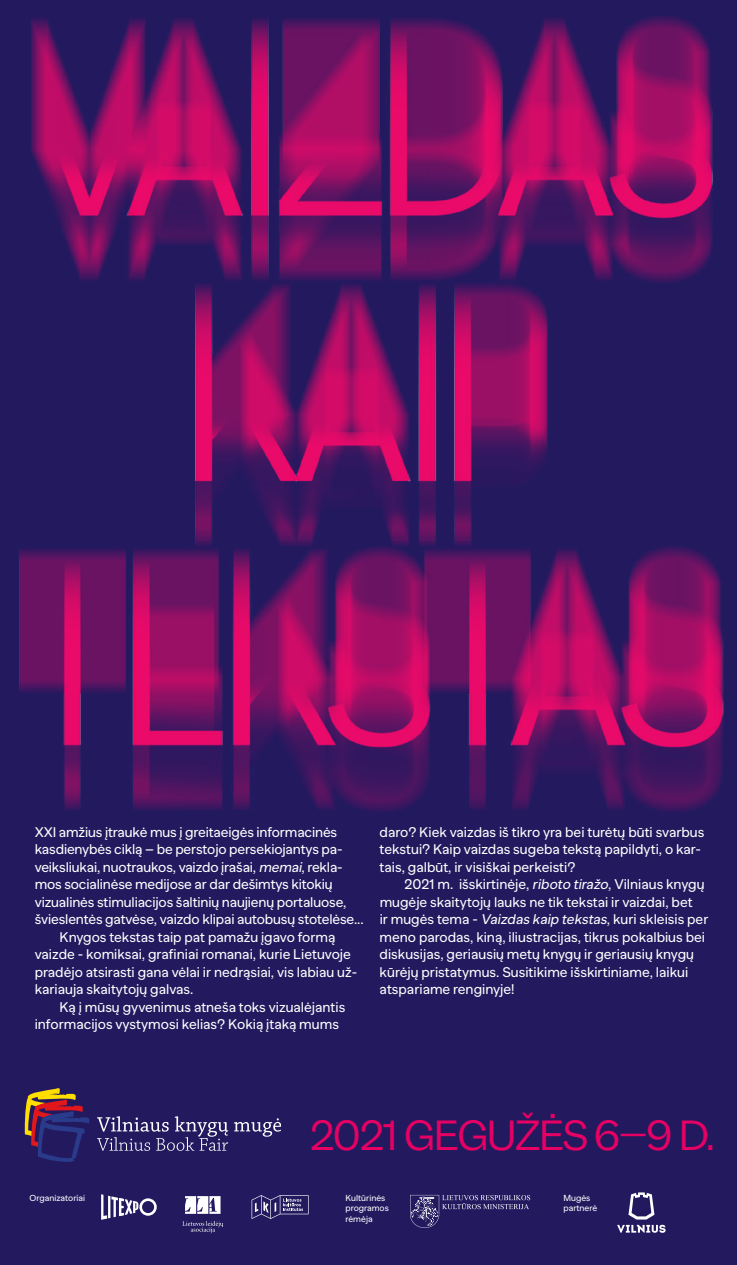
<style>
.page{position:relative;width:737px;height:1265px;background:#fff}
.page>*{position:absolute;margin:0;border:0;box-sizing:border-box;transform-origin:0 0}
.t1{font:38.5px "Garnett";letter-spacing:-.035em;color:#e60064}
.t2{font:14px/17.5px "Banana Grotesk";color:#fff}
.t3{font:8.75px/10.5px "Banana Grotesk";color:#fff}
.s1{font-style:italic}
</style>
<div class="page">
<div style="left:0;top:1167px;width:737px;height:98px;background:#23195f"></div>
<div style="left:0;top:0;width:737px;height:1176px;background:#23195f"></div>
<svg style="left:25px;top:1088px;width:65px;height:74px"></svg>
<svg style="left:97px;top:1116px;width:184px;height:35px"></svg>
<img style="left:19px;top:16px;width:705px;height:796px">
<svg style="left:185px;top:1196px;width:35px;height:18px"></svg>
<svg style="left:182px;top:1221px;width:41px;height:12px"></svg>
<svg style="left:251px;top:1195px;width:57px;height:24px"></svg>
<svg style="left:617px;top:1192px;width:48px;height:41px"></svg>
<svg style="left:410px;top:1195px;width:120px;height:33px"></svg>
<svg style="left:101px;top:1194px;width:56px;height:26px"></svg>
<p class="t2" style="left:35px;top:823px;width:304px">XXI amžius įtraukė mus į greitaeigės informacinės</p>
<p class="t2" style="left:35px;top:841px;width:309px">kasdienybės ciklą – be perstojo persekiojantys pa-</p>
<p class="t2" style="left:35px;top:858px;width:309px">veiksliukai, nuotraukos, vaizdo įrašai, <span class="s1">memai</span>, rekla-</p>
<p class="t2" style="left:35px;top:876px;width:299px">mos socialinėse medijose ar dar dešimtys kitokių</p>
<p class="t2" style="left:35px;top:893px;width:313px">vizualinės stimuliacijos šaltinių naujienų portaluose,</p>
<p class="t2" style="left:35px;top:911px;width:330px">švieslentės gatvėse, vaizdo klipai autobusų stotelėse...</p>
<p class="t2" style="left:60px;top:928px;width:277px">Knygos tekstas taip pat pamažu įgavo formą</p>
<p class="t2" style="left:35px;top:946px;width:317px">vaizde - komiksai, grafiniai romanai, kurie Lietuvoje</p>
<p class="t2" style="left:35px;top:963px;width:324px">pradėjo atsirasti gana vėlai ir nedrąsiai, vis labiau už-</p>
<p class="t2" style="left:35px;top:981px;width:160px">kariauja skaitytojų galvas.</p>
<p class="t2" style="left:60px;top:998px;width:287px">Ką į mūsų gyvenimus atneša toks vizualėjantis</p>
<p class="t2" style="left:35px;top:1016px;width:306px">informacijos vystymosi kelias? Kokią įtaką mums</p>
<p class="t2" style="left:379px;top:823px;width:326px">daro? Kiek vaizdas iš tikro yra bei turėtų būti svarbus tekstui? Kaip vaizdas sugeba tekstą papildyti, o kar&shy;tais, galbūt, ir visiškai perkeisti?</p>
<p class="t2" style="left:379px;top:876px;width:330px;text-indent:25px">2021 m. išskirtinėje, <span class="s1">riboto tiražo</span>, Vilniaus knygų mugėje skaitytojų lauks ne tik tekstai ir vaizdai, bet<br>ir mugės tema - <span class="s1">Vaizdas kaip tekstas</span>, kuri skleisis per meno parodas, kiną, iliustracijas, tikrus pokalbius bei diskusijas, geriausių metų knygų ir geriausių knygų kūrėjų pristatymus. Susitikime išskirtiniame, laikui atspariame renginyje!</p>
<h1 class="t1" style="left:309px;top:1111px;width:406px">2021 GEGUŽĖS 6–9 D.</h1>
<p class="t3" style="left:30px;top:1193px;width:57px">Organizatoriai</p>
<p class="t3" style="left:563px;top:1193px;width:35px">Mugės partnerė</p>
<p class="t3" style="left:345px;top:1193px;width:45px">Kultūrinės programos rėmėja</p>
</div>
